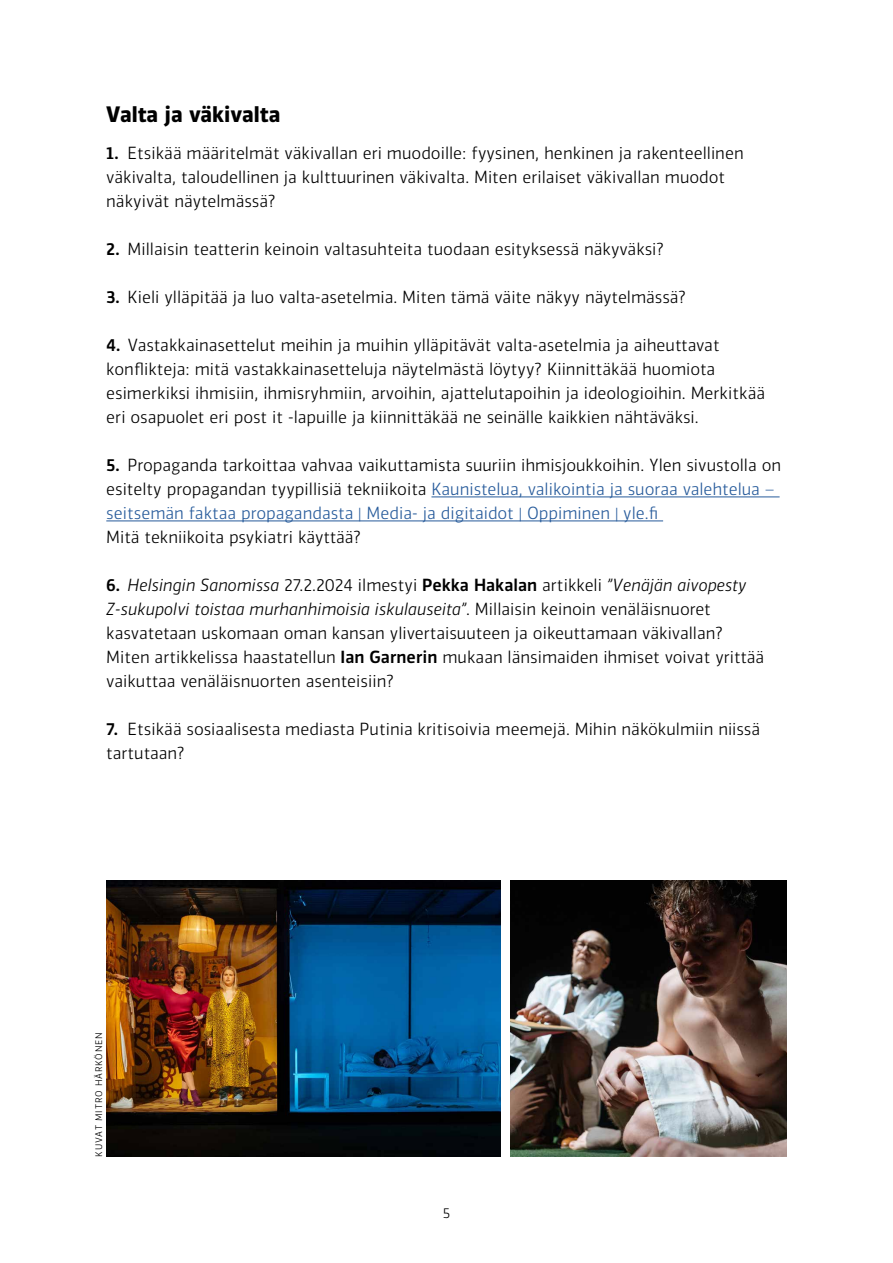
<style>
.page{position:relative;width:893px;height:1263px;background:#fff}
.page>*{position:absolute;margin:0;border:0;box-sizing:border-box;transform-origin:0 0}
.t1{font:700 21px "Vinkel";color:#000}
.t2{font:300 16.5px/24px "Vinkel";color:#000}
.t3{font:300 13.5px "Vinkel";color:#000}
.t4{font:300 9px "Vinkel";letter-spacing:.095em;color:#000}
.s1{font-weight:500}
.s2{color:#275b9b}
.s3{font-style:italic}
</style>
<div class="page">
<hr style="left:431px;top:496px;width:349px;height:1px;background:#275b9b">
<hr style="left:106px;top:520px;width:557px;height:1px;background:#275b9b">
<img style="left:510px;top:880px;width:277px;height:277px">
<img style="left:106px;top:880px;width:394px;height:277px">
<p class="t1" style="left:106px;top:101px;width:176px">Valta ja väkivalta</p>
<p class="t2" style="left:106px;top:141px;width:639px"><span class="s1">1.</span> Etsikää määritelmät väkivallan eri muodoille: fyysinen, henkinen ja rakenteellinen väkivalta, taloudellinen ja kulttuurinen väkivalta. Miten erilaiset väkivallan muodot näkyivät näytelmässä?</p>
<p class="t2" style="left:106px;top:237px;width:559px"><span class="s1">2.</span> Millaisin teatterin keinoin valtasuhteita tuodaan esityksessä näkyväksi?</p>
<p class="t2" style="left:106px;top:285px;width:581px"><span class="s1">3.</span> Kieli ylläpitää ja luo valta-asetelmia. Miten tämä väite näkyy näytelmässä?</p>
<p class="t2" style="left:106px;top:333px;width:660px"><span class="s1">4.</span> Vastakkainasettelut meihin ja muihin ylläpitävät valta-asetelmia ja aiheuttavat konflikteja: mitä vastakkainasetteluja näytelmästä löytyy? Kiinnittäkää huomiota esimerkiksi ihmisiin, ihmisryhmiin, arvoihin, ajattelutapoihin ja ideologioihin. Merkitkää eri osapuolet eri post it -lapuille ja kiinnittäkää ne seinälle kaikkien nähtäväksi.</p>
<p class="t2" style="left:106px;top:454px;width:676px"><span class="s1">5.</span> Propaganda tarkoittaa vahvaa vaikuttamista suuriin ihmisjoukkoihin. Ylen sivustolla on esitelty propagandan tyypillisiä tekniikoita <span class="s2">Kaunistelua, valikointia ja suoraa valehtelua – seitsemän faktaa propagandasta | Media- ja digitaidot | Oppiminen | yle.fi</span></p>
<p class="t2" style="left:106px;top:526px;width:256px">Mitä tekniikoita psykiatri käyttää?</p>
<p class="t2" style="left:106px;top:574px;width:660px"><span class="s1">6.</span> <span class="s3">Helsingin Sanomissa</span> 27.2.2024 ilmestyi <span class="s1">Pekka Hakalan</span> artikkeli <span class="s3">”Venäjän aivopesty Z-sukupolvi toistaa murhanhimoisia iskulauseita”</span>. Millaisin keinoin venäläisnuoret kasvatetaan uskomaan oman kansan ylivertaisuuteen ja oikeuttamaan väkivallan?<br>Miten artikkelissa haastatellun <span class="s1">Ian Garnerin</span> mukaan länsimaiden ihmiset voivat yrittää vaikuttaa venäläisnuorten asenteisiin?</p>
<p class="t2" style="left:106px;top:718px;width:655px"><span class="s1">7.</span> Etsikää sosiaalisesta mediasta Putinia kritisoivia meemejä. Mihin näkökulmiin niissä tartutaan?</p>
<p class="t4" style="left:93px;top:1156px;width:126px;rotate:-90deg">KUVAT MITRO HÄRKÖNEN</p>
<p class="t3" style="left:443px;top:1204px;width:9px">5</p>
</div>
